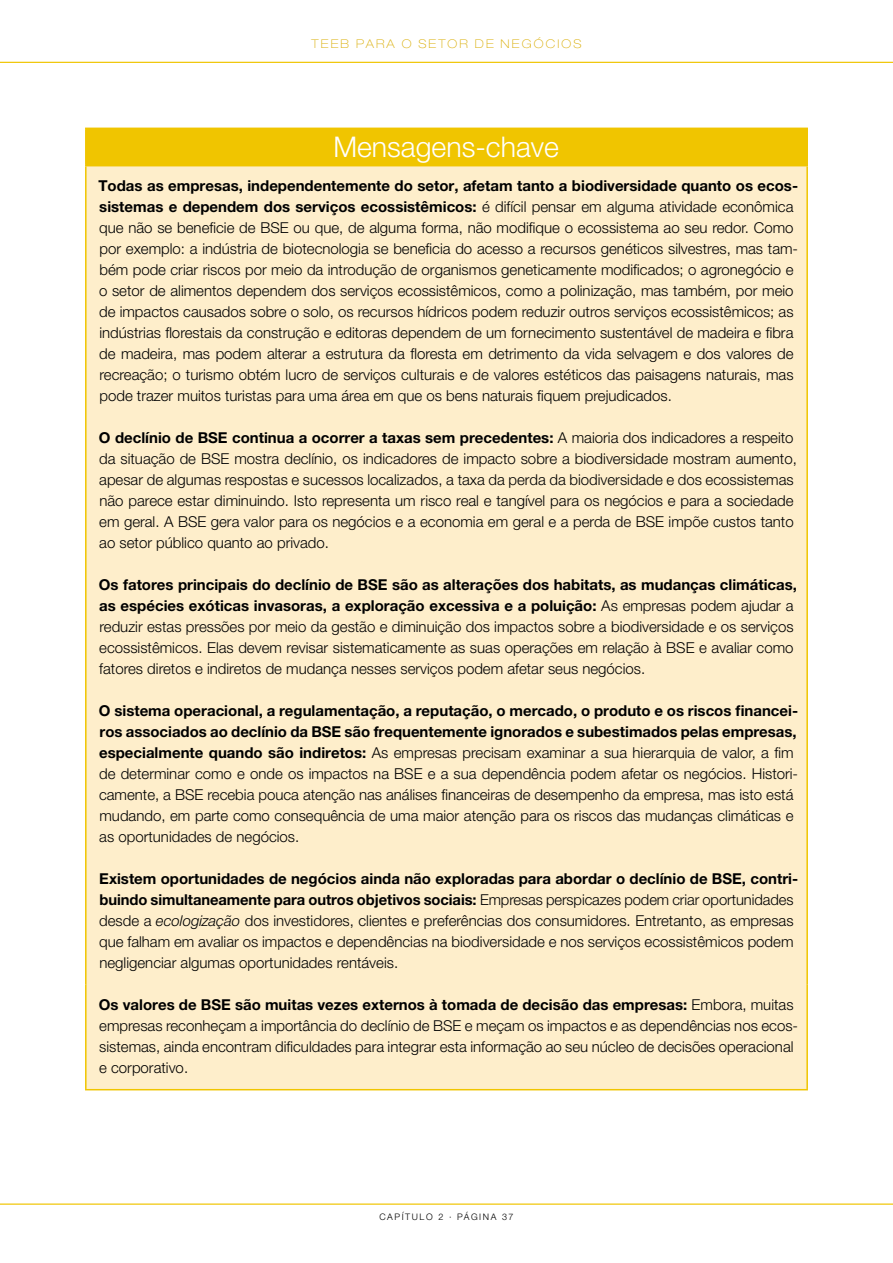
<style>
.page{position:relative;width:893px;height:1263px;background:#fff}
.page>*{position:absolute;margin:0;border:0;box-sizing:border-box;transform-origin:0 0}
.t1{font:300 28.5px "Helvetica Neue LT Pro";color:#fff}
.t2{font:300 15px/21px "Helvetica Neue LT Pro";color:#000}
.t3{font:100 expanded 12px "Helvetica Neue LT Pro";letter-spacing:.175em;color:#d9ac00}
.t4{font:300 9px "Helvetica Neue LT Pro";letter-spacing:.175em;color:#000}
.s1{font-weight:700}
.s2{font-style:italic}
</style>
<div class="page">
<hr style="left:0;top:62px;width:893px;height:1px;background:#f0c500">
<hr style="left:0;top:1203px;width:893px;height:2px;background:#f0c500">
<div style="left:86px;top:128px;width:721px;height:38px;background:#f0c500"></div>
<div style="left:87px;top:166px;width:719px;height:923px;background:#feeecb"></div>
<hr style="left:85px;top:128px;width:723px;height:1px;background:#f0c500">
<hr style="left:85px;top:129px;width:2px;height:36px;background:#f0c500">
<hr style="left:806px;top:129px;width:2px;height:36px;background:#f0c500">
<hr style="left:85px;top:165px;width:723px;height:1px;background:#f0c500">
<hr style="left:85px;top:166px;width:2px;height:819px;background:#f0c500">
<hr style="left:806px;top:166px;width:2px;height:819px;background:#f0c500">
<hr style="left:85px;top:985px;width:2px;height:104px;background:#f0c500">
<hr style="left:806px;top:985px;width:2px;height:104px;background:#f0c500">
<hr style="left:85px;top:1089px;width:723px;height:1px;background:#f0c500">
<p class="t3" style="left:312px;top:37px;width:271px">TEEB PARA O SETOR DE NEGÓCIOS</p>
<h1 class="t1" style="left:333px;top:130px;width:227px">Mensagens-chave</h1>
<p class="t2" style="left:98px;top:174px;width:701px"><span class="s1">Todas as empresas, independentemente do setor, afetam tanto a biodiversidade quanto os ecos&shy;sistemas e dependem dos serviços ecossistêmicos:</span> é difícil pensar em alguma atividade econômica que não se beneficie de BSE ou que, de alguma forma, não modifique o ecossistema ao seu redor. Como por exemplo: a indústria de biotecnologia se beneficia do acesso a recursos genéticos silvestres, mas tam&shy;bém pode criar riscos por meio da introdução de organismos geneticamente modificados; o agronegócio e o setor de alimentos dependem dos serviços ecossistêmicos, como a polinização, mas também, por meio de impactos causados sobre o solo, os recursos hídricos podem reduzir outros serviços ecossistêmicos; as indústrias florestais da construção e editoras dependem de um fornecimento sustentável de madeira e fibra de madeira, mas podem alterar a estrutura da floresta em detrimento da vida selvagem e dos valores de recreação; o turismo obtém lucro de serviços culturais e de valores estéticos das paisagens naturais, mas pode trazer muitos turistas para uma área em que os bens naturais fiquem prejudicados.</p>
<p class="t2" style="left:99px;top:426px;width:699px"><span class="s1">O declínio de BSE continua a ocorrer a taxas sem precedentes:</span> A maioria dos indicadores a respeito da situação de BSE mostra declínio, os indicadores de impacto sobre a biodiversidade mostram aumento, apesar de algumas respostas e sucessos localizados, a taxa da perda da biodiversidade e dos ecossistemas não parece estar diminuindo. Isto representa um risco real e tangível para os negócios e para a sociedade em geral. A BSE gera valor para os negócios e a economia em geral e a perda de BSE impõe custos tanto ao setor público quanto ao privado.</p>
<p class="t2" style="left:99px;top:573px;width:700px"><span class="s1">Os fatores principais do declínio de BSE são as alterações dos habitats, as mudanças climáticas, as espécies exóticas invasoras, a exploração excessiva e a poluição:</span> As empresas podem ajudar a reduzir estas pressões por meio da gestão e diminuição dos impactos sobre a biodiversidade e os serviços ecossistêmicos. Elas devem revisar sistematicamente as suas operações em relação à BSE e avaliar como fatores diretos e indiretos de mudança nesses serviços podem afetar seus negócios.</p>
<p class="t2" style="left:99px;top:699px;width:701px"><span class="s1">O sistema operacional, a regulamentação, a reputação, o mercado, o produto e os riscos financei&shy;ros associados ao declínio da BSE são frequentemente ignorados e subestimados pelas empresas, especialmente quando são indiretos:</span> As empresas precisam examinar a sua hierarquia de valor, a fim de determinar como e onde os impactos na BSE e a sua dependência podem afetar os negócios. Histori&shy;camente, a BSE recebia pouca atenção nas análises financeiras de desempenho da empresa, mas isto está mudando, em parte como consequência de uma maior atenção para os riscos das mudanças climáticas e as oportunidades de negócios.</p>
<p class="t2" style="left:99px;top:867px;width:700px"><span class="s1">Existem oportunidades de negócios ainda não exploradas para abordar o declínio de BSE, contri&shy;buindo simultaneamente para outros objetivos sociais:</span> Empresas perspicazes podem criar oportunidades desde a <span class="s2">ecologização</span> dos investidores, clientes e preferências dos consumidores. Entretanto, as empresas que falham em avaliar os impactos e dependências na biodiversidade e nos serviços ecossistêmicos podem negligenciar algumas oportunidades rentáveis.</p>
<p class="t2" style="left:99px;top:993px;width:701px"><span class="s1">Os valores de BSE são muitas vezes externos à tomada de decisão das empresas:</span> Embora, muitas empresas reconheçam a importância do declínio de BSE e meçam os impactos e as dependências nos ecos&shy;sistemas, ainda encontram dificuldades para integrar esta informação ao seu núcleo de decisões operacional e corporativo.</p>
<p class="t4" style="left:379px;top:1211px;width:34px">Cap ítul</p>
<p class="t4" style="left:426px;top:1211px;width:53px">o2∙página</p>
<p class="t4" style="left:502px;top:1211px;width:13px">37</p>
</div>
